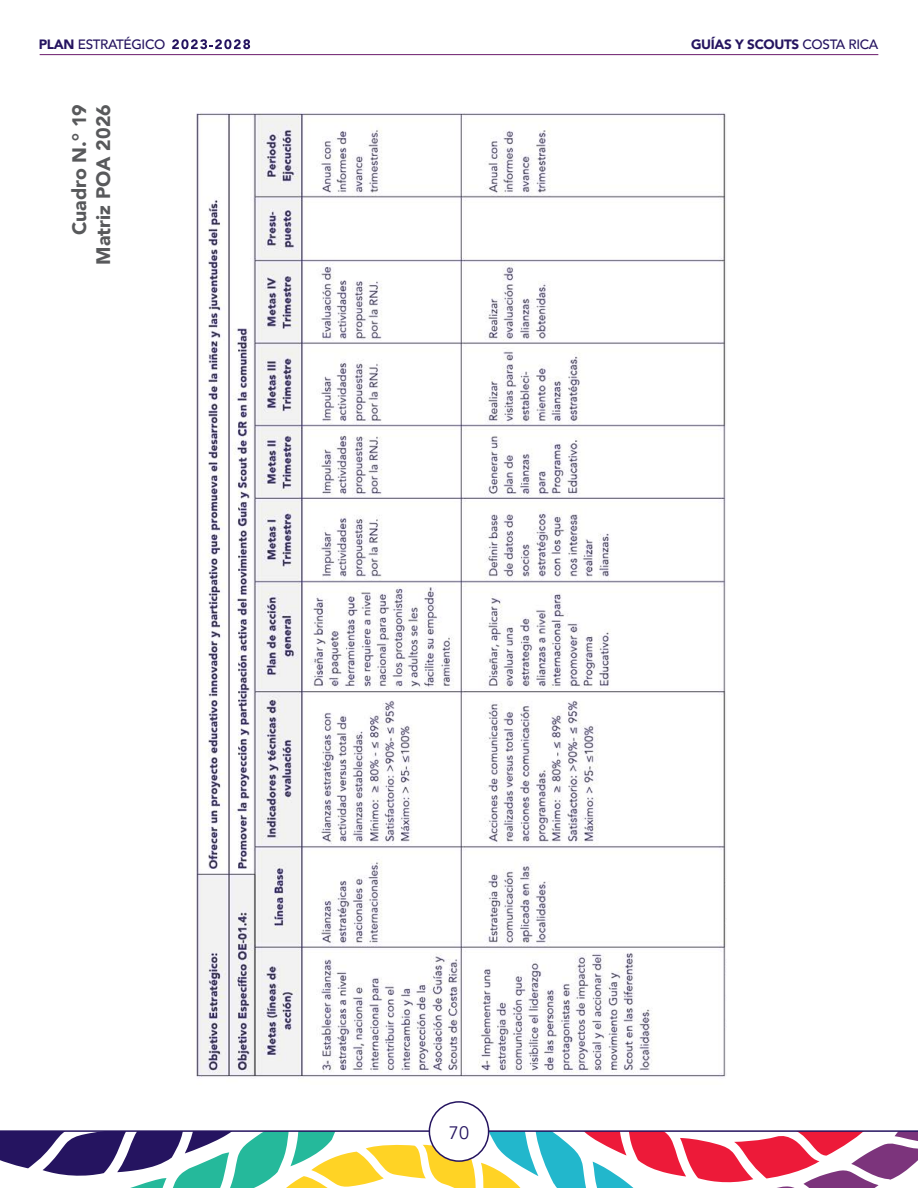
<style>
.page{position:relative;width:918px;height:1188px;background:#fff}
.page>*{position:absolute;margin:0;border:0;box-sizing:border-box;transform-origin:0 0}
.t1{font:900 19.5px/24px "Avenir";color:#58595b;text-align:right}
.t2{font:18px "Avenir";color:#251460}
.t3{font:900 13.5px "Avenir";letter-spacing:-.025em;color:#251460}
.t4{font:500 13.5px "Avenir";letter-spacing:-.025em;color:#251460}
.s1{font-weight:900}
.s2{font-weight:500}
</style>
<div class="page">
<svg style="left:0;top:1132px;width:918px;height:56px"></svg>
<svg style="left:172px;top:39px;width:78px;height:10px"></svg>
<hr style="left:40px;top:54px;width:838px;height:1px;background:#7c347c">
<hr style="left:0;top:1130px;width:918px;height:2px;background:#251460">
<svg style="left:429px;top:1102px;width:60px;height:59px"></svg>
<div style="left:429px;top:1101px;width:60px;height:61px;border:2px solid #251460;border-radius:50%"></div>
<div style="left:435px;top:1107px;width:48px;height:49px;background:#fff;border-radius:50%"></div>
<img style="left:196px;top:113px;width:530px;height:964px">
<p class="t4" style="left:39px;top:33px;width:128px"><span class="s1">PLAN</span> ESTRATÉGICO</p>
<p class="t3" style="left:691px;top:33px;width:189px">GUÍAS Y SCOUTS <span class="s2">COSTA RICA</span></p>
<p class="t1" style="left:67px;top:265px;width:162px;rotate:-90deg">Cuadro N.° 19<br>Matriz POA 2026</p>
<p class="t2" style="left:449px;top:1122px;width:22px">70</p>
</div>
